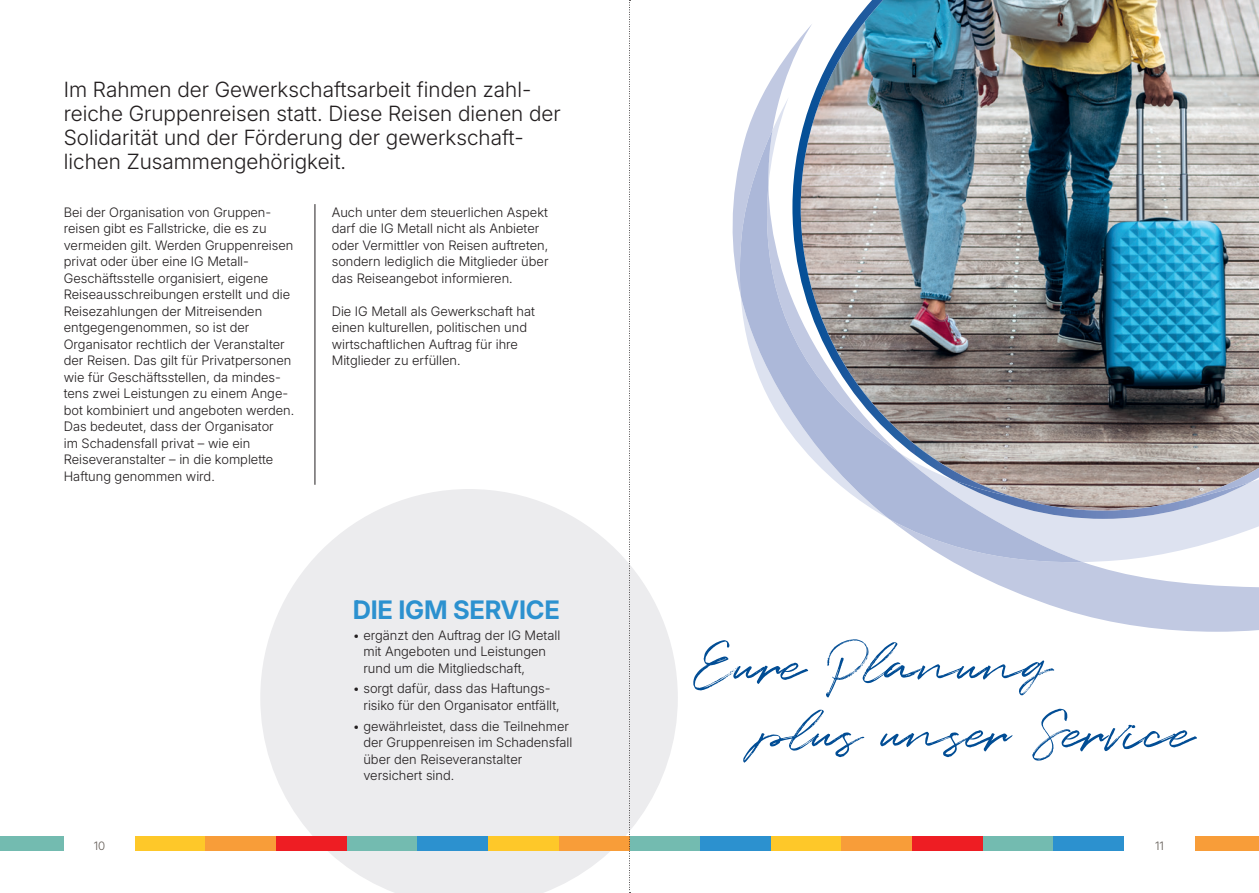
<style>
.page{position:relative;width:1259px;height:893px;background:#fff}
.page>*{position:absolute;margin:0;border:0;box-sizing:border-box;transform-origin:0 0}
.t1{font:57px/67.5px "Quentin";letter-spacing:-.005em;color:#014d95}
.t2{font:700 25.5px "Inter 18 pt";letter-spacing:-.01em;color:#2c91cf}
.t3{font:300 21px/24px "Inter 18 pt";color:#231f20}
.t4{font:300 13.05px/16.5px "Inter 18 pt";color:#231f20}
.t5{font:300 11.55px "Inter 18 pt";color:#625b55}
</style>
<div class="page">
<svg style="left:732px;top:49px;width:527px;height:583px"></svg>
<svg style="left:740px;top:97px;width:519px;height:465px;fill:#dde2f0"></svg>
<svg style="left:739px;top:130px;width:343px;height:432px"></svg>
<img style="left:792px;top:0;width:467px;height:501px">
<img style="left:845px;top:0;width:38px;height:50px">
<img style="left:800px;top:50px;width:45px;height:301px">
<img style="left:836px;top:351px;width:35px;height:50px">
<img style="left:870px;top:401px;width:54px;height:50px">
<img style="left:1178px;top:468px;width:81px;height:33px">
<img style="left:923px;top:451px;width:91px;height:46px">
<svg style="left:953px;top:480px;width:297px;height:39px;background:#b4b6c3"></svg>
<img style="left:1013px;top:497px;width:166px;height:14px">
<hr style="left:315px;top:204px;width:1px;height:281px;background:#231f20">
<svg style="left:260px;top:489px;width:418px;height:404px;fill:#ececee"></svg>
<div style="left:771px;top:836px;width:70px;height:15px;background:#fec829"></div>
<div style="left:700px;top:836px;width:71px;height:15px;background:#2c91cf"></div>
<div style="left:629px;top:836px;width:71px;height:15px;background:#73bbb0"></div>
<div style="left:841px;top:836px;width:71px;height:15px;background:#f89d39"></div>
<div style="left:912px;top:836px;width:70px;height:15px;background:#ee1d23"></div>
<div style="left:982px;top:836px;width:71px;height:15px;background:#73bbb0"></div>
<div style="left:1053px;top:836px;width:71px;height:15px;background:#2c91cf"></div>
<div style="left:1194px;top:836px;width:65px;height:15px;background:#f89d39"></div>
<div style="left:135px;top:836px;width:70px;height:15px;background:#fec829"></div>
<div style="left:0;top:836px;width:64px;height:15px;background:#73bbb0"></div>
<div style="left:205px;top:836px;width:71px;height:15px;background:#f89d39"></div>
<div style="left:276px;top:836px;width:71px;height:15px;background:#ee1d23"></div>
<div style="left:347px;top:836px;width:70px;height:15px;background:#73bbb0"></div>
<div style="left:417px;top:836px;width:71px;height:15px;background:#2c91cf"></div>
<div style="left:488px;top:836px;width:71px;height:15px;background:#fec829"></div>
<div style="left:559px;top:836px;width:70px;height:15px;background:#f89d39"></div>
<svg style="left:629px;top:0;width:1px;height:893px"></svg>
<h3 class="t3" style="left:64px;top:77px;width:498px">Im Rahmen der Gewerkschaftsarbeit finden zahl&shy;reiche Gruppenreisen statt. Diese Reisen dienen der Solidarität und der Förderung der gewerkschaft&shy;lichen Zusammengehörigkeit.</h3>
<p class="t4" style="left:64px;top:203px;width:232px">Bei der Organisation von Gruppen&shy;reisen gibt es Fallstricke, die es zu vermeiden gilt. Werden Gruppenreisen privat oder über eine IG Metall-Geschäftsstelle organisiert, eigene Reiseausschreibungen erstellt und die Reisezahlungen der Mitreisenden entgegengenommen, so ist der Organisator rechtlich der Veranstalter der Reisen. Das gilt für Privatpersonen wie für Geschäftsstellen, da mindes&shy;tens zwei Leistungen zu einem Ange&shy;bot kombiniert und angeboten werden.<br>Das bedeutet, dass der Organisator<br>im Schadensfall privat – wie ein Reiseveranstalter – in die komplette Haftung genommen wird.</p>
<p class="t4" style="left:332px;top:203px;width:218px">Auch unter dem steuerlichen Aspekt darf die IG Metall nicht als Anbieter oder Vermittler von Reisen auftreten, sondern lediglich die Mitglieder über das Reiseangebot informieren.</p>
<p class="t4" style="left:332px;top:302px;width:205px">Die IG Metall als Gewerkschaft hat einen kulturellen, politischen und wirtschaftlichen Auftrag für ihre<br>Mitglieder zu erfüllen.</p>
<h2 class="t2" style="left:353px;top:590px;width:209px">DIE IGM SERVICE</h2>
<p class="t4" style="left:363px;top:626px;width:199px;text-indent:-11px">• ergänzt den Auftrag der IG Metall mit Angeboten und Leistungen rund um die Mitgliedschaft,</p>
<p class="t4" style="left:363px;top:680px;width:198px;text-indent:-11px">• sorgt dafür, dass das Haftungs&shy;risiko für den Organisator entfällt,</p>
<p class="t4" style="left:363px;top:717px;width:210px;text-indent:-11px">• gewährleistet, dass die Teilnehmer der Gruppenreisen im Schadensfall über den Reiseveranstalter versichert sind.</p>
<h1 class="t1" style="left:758px;top:635px;width:436px;text-indent:-65px">Eure Planung<br>plus unser Service</h1>
<p class="t5" style="left:94px;top:838px;width:13px">10</p>
<p class="t5" style="left:1155px;top:838px;width:10px">11</p>
</div>
